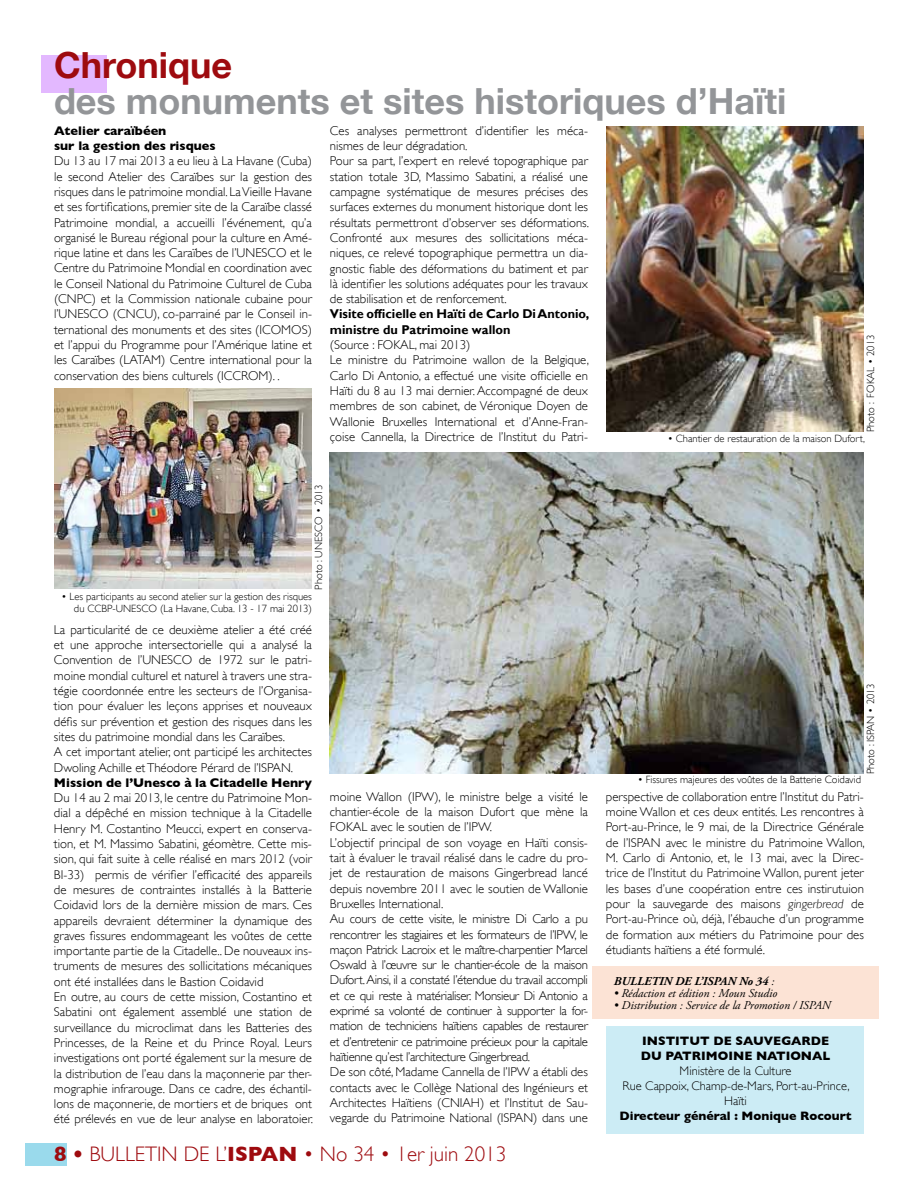
<style>
.page{position:relative;width:918px;height:1188px;background:#fff}
.page>*{position:absolute;margin:0;border:0;box-sizing:border-box;transform-origin:0 0}
.t1{font:700 36px "Helvetica Neue";color:#939598}
.t2{font:700 36px "Helvetica Neue";color:#9e0b0f}
.t3{font:300 21px "Gill Sans";color:#9e0b0f}
.t4{font:300 12.75px/15.3px "Gill Sans";color:#000}
.t5{font:700 12.75px/15.3px "Gill Sans";color:#000}
.t6{font:700 12.75px/15.3px "Gill Sans";color:#000}
.t7{font:700 12.45px/15px "Gill Sans";color:#000}
.t8{font:300 12.45px/15px "Gill Sans";color:#000;text-align:center}
.t9{font:italic 12px "Adobe Garamond Pro";color:#000}
.t10{font:italic 700 12px "Adobe Garamond Pro";color:#000}
.t11{font:300 10.5px/12.6px "Gill Sans";color:#000;text-align:right}
.s1{font-weight:700}
.s2{font-style:italic}
.s3{font-weight:400}
</style>
<div class="page">
<div style="left:26px;top:1143px;width:41px;height:22px;background:#9adaec"></div>
<div style="left:41px;top:55px;width:66px;height:38px;background:#e3b8ff"></div>
<div style="left:606px;top:1026px;width:258px;height:108px;background:#ccecf5"></div>
<div style="left:592px;top:966px;width:286px;height:53px;background:#fce3d5"></div>
<img style="left:54px;top:388px;width:258px;height:201px">
<img style="left:330px;top:452px;width:534px;height:322px">
<img style="left:606px;top:126px;width:258px;height:306px">
<h1 class="t2" style="left:54px;top:43px;width:180px">Chronique</h1>
<h1 class="t1" style="left:54px;top:79px;width:734px">des monuments et sites historiques d’Haïti</h1>
<p class="t5" style="left:54px;top:123px;width:163px">Atelier caraïbéen<br>sur la gestion des risques</p>
<p class="t4" style="left:54px;top:153px;width:260px;text-align:justify">Du 13 au 17 mai 2013 a eu lieu à La Havane (Cuba) le second Atelier des Caraïbes sur la gestion des risques dans le patrimoine mondial. La Vieille Havane et ses fortifications, premier site de la Caraïbe classé Patrimoine mondial, a accueilli l’événement, qu’a organisé le Bureau régional pour la culture en Amé&shy;rique latine et dans les Caraïbes de l’UNESCO et le Centre du Patrimoine Mondial en coordination avec le Conseil National du Patrimoine Culturel de Cuba (CNPC) et la Commission nationale cubaine pour l’UNESCO (CNCU), co-parrainé par le Conseil in&shy;ternational des monuments et des sites (ICOMOS) et l’appui du Programme pour l’Amérique latine et les Caraïbes (LATAM) Centre international pour la conservation des biens culturels (ICCROM). .</p>
<p class="t4" style="left:330px;top:123px;width:261px">Ces analyses permettront d’identifier les méca&shy;nismes de leur dégradation.<br>Pour sa part, l’expert en relevé topographique par station totale 3D, Massimo Sabatini, a réalisé une campagne systématique de mesures précises des surfaces externes du monument historique dont les résultats permettront d’observer ses déformations.<br>Confronté aux mesures des sollicitations méca&shy;niques, ce relevé topographique permettra un dia&shy;gnostic fiable des déformations du batiment et par là identifier les solutions adéquates pour les travaux de stabilisation et de renforcement.</p>
<p class="t6" style="left:330px;top:307px;width:261px">Visite officielle en Haïti de Carlo Di Antonio, ministre du Patrimoine wallon</p>
<p class="t4" style="left:330px;top:337px;width:261px">(Source : FOKAL, mai 2013)<br>Le ministre du Patrimoine wallon de la Belgique, Carlo Di Antonio, a effectué une visite officielle en Haïti du 8 au 13 mai dernier. Accompagné de deux membres de son cabinet, de Véronique Doyen de Wallonie Bruxelles International et d’Anne-Fran&shy;çoise Cannella, la Directrice de l’Institut du Patri-</p>
<p class="t11" style="left:312px;top:590px;width:107px;rotate:-90deg">Photo : UNESCO • 2013</p>
<p class="t11" style="left:61px;top:590px;width:252px">• Les participants au second atelier sur la gestion des risques du CCBP-UNESCO (La Havane, Cuba. 13 - 17 mai 2013)</p>
<p class="t4" style="left:54px;top:622px;width:260px">La particularité de ce deuxième atelier a été créé et une approche intersectorielle qui a analysé la Convention de l’UNESCO de 1972 sur le patri&shy;moine mondial culturel et naturel à travers une stra&shy;tégie coordonnée entre les secteurs de l’Organisa&shy;tion pour évaluer les leçons apprises et nouveaux défis sur prévention et gestion des risques dans les sites du patrimoine mondial dans les Caraïbes.<br>A cet important atelier, ont participé les architectes Dwoling Achille et Théodore Pérard de l’ISPAN.</p>
<p class="t5" style="left:54px;top:775px;width:259px">Mission de l’Unesco à la Citadelle Henry</p>
<p class="t4" style="left:54px;top:790px;width:261px">Du 14 au 2 mai 2013, le centre du Patrimoine Mon&shy;dial a dépêché en mission technique à la Citadelle Henry M. Costantino Meucci, expert en conserva&shy;tion, et M. Massimo Sabatini, géomètre. Cette mis&shy;sion, qui fait suite à celle réalisé en mars 2012 (voir BI-33) permis de vérifier l’efficacité des appareils de mesures de contraintes installés à la Batterie Coidavid lors de la dernière mission de mars. Ces appareils devraient déterminer la dynamique des graves fissures endommageant les voûtes de cette importante partie de la Citadelle.. De nouveaux ins&shy;truments de mesures des sollicitations mécaniques ont été installées dans le Bastion Coidavid<br>En outre, au cours de cette mission, Costantino et Sabatini ont également assemblé une station de surveillance du microclimat dans les Batteries des Princesses, de la Reine et du Prince Royal. Leurs investigations ont porté également sur la mesure de la distribution de l’eau dans la maçonnerie par ther&shy;mographie infrarouge. Dans ce cadre, des échantil&shy;lons de maçonnerie, de mortiers et de briques ont été prélevés en vue de leur analyse en laboratoier.</p>
<p class="t4" style="left:330px;top:789px;width:260px">moine Wallon (IPW), le ministre belge a visité le chantier-école de la maison Dufort que mène la FOKAL avec le soutien de l’IPW.<br>L’objectif principal de son voyage en Haïti consis&shy;tait à évaluer le travail réalisé dans le cadre du pro&shy;jet de restauration de maisons Gingerbread lancé depuis novembre 2011 avec le soutien de Wallonie Bruxelles International.<br>Au cours de cette visite, le ministre Di Carlo a pu rencontrer les stagiaires et les formateurs de l’IPW, le maçon Patrick Lacroix et le maître-charpentier Marcel Oswald à l’œuvre sur le chantier-école de la maison Dufort. Ainsi, il a constaté l’étendue du travail accompli et ce qui reste à matérialiser. Monsieur Di Antonio a exprimé sa volonté de continuer à supporter la for&shy;mation de techniciens haïtiens capables de restaurer et d’entretenir ce patrimoine précieux pour la capitale haïtienne qu’est l’architecture Gingerbread.<br>De son côté, Madame Cannella de l’IPW a établi des contacts avec le Collège National des Ingénieurs et Architectes Haïtiens (CNIAH) et l’Institut de Sau&shy;vegarde du Patrimoine National (ISPAN) dans une</p>
<h2 class="t3" style="left:54px;top:1141px;width:454px"><span class="s1">8 •</span> BULLETIN DE L’<span class="s1">ISPAN</span> • No 34 • 1er juin 2013</h2>
<p class="t11" style="left:864px;top:432px;width:99px;rotate:-90deg">Photo : FOKAL • 2013</p>
<p class="t11" style="left:668px;top:432px;width:199px">• Chantier de restauration de la maison Dufort,</p>
<p class="t11" style="left:864px;top:774px;width:92px;rotate:-90deg">Photo : ISPAN • 2013</p>
<p class="t11" style="left:638px;top:773px;width:225px">• Fissures majeures des voûtes de la Batterie Coidavid</p>
<p class="t4" style="left:606px;top:789px;width:261px;text-align:justify">perspective de collaboration entre l’Institut du Patri&shy;moine Wallon et ces deux entités. Les rencontres à Port-au-Prince, le 9 mai, de la Directrice Générale de l’ISPAN avec le ministre du Patrimoine Wallon, M. Carlo di Antonio, et, le 13 mai, avec la Direc&shy;trice de l’Institut du Patrimoine Wallon, purent jeter les bases d’une coopération entre ces instirutuion pour la sauvegarde des maisons <span class="s2">gingerbread</span> de Port-au-Prince où, déjà, l’ébauche d’un programme de formation aux métiers du Patrimoine pour des étudiants haïtiens a été formulé.</p>
<p class="t10" style="left:614px;top:974px;width:162px">BULLETIN DE L’ISPAN No 34 <span class="s3">:</span></p>
<p class="t9" style="left:614px;top:986px;width:165px">• Rédaction et édition : Moun Studio</p>
<p class="t9" style="left:614px;top:998px;width:218px">• Distribution : Service de la Promotion / ISPAN</p>
<p class="t7" style="left:641px;top:1033px;width:191px">INSTITUT DE SAUVEGARDE<br>DU PATRIMOINE NATIONAL</p>
<p class="t8" style="left:623px;top:1063px;width:229px">Ministère de la Culture<br>Rue Cappoix, Champ-de-Mars, Port-au-Prince,<br>Haïti</p>
<p class="t7" style="left:620px;top:1108px;width:233px">Directeur général : Monique Rocourt</p>
</div>
